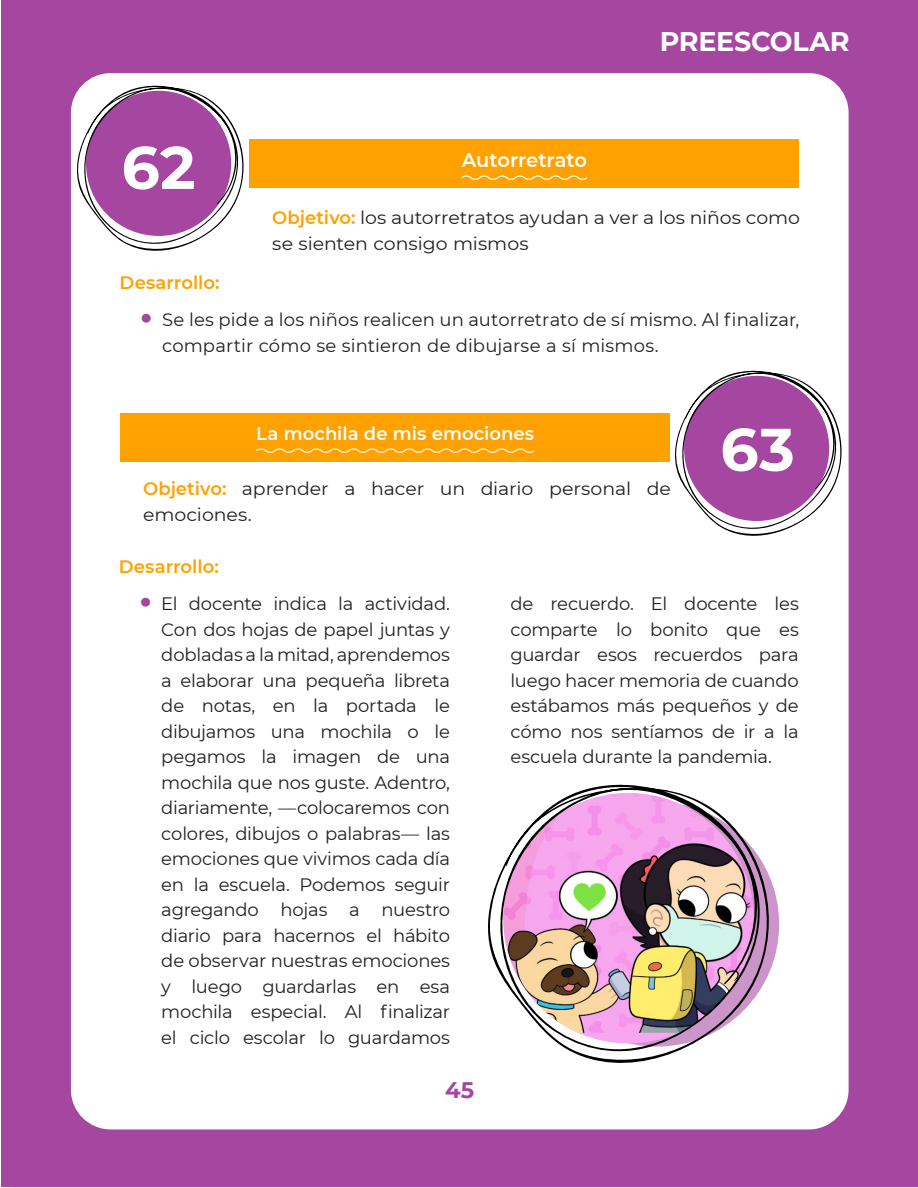
<style>
.page{position:relative;width:918px;height:1188px;background:#fff}
.page>*{position:absolute;margin:0;border:0;box-sizing:border-box;transform-origin:0 0}
.Días{font:700 60px "Montserrat";color:#fff}
.t1{font:700 27px "Montserrat";letter-spacing:-.015em;color:#fff}
.t2{font:700 22.5px "Montserrat";color:#a546a0}
.tituloActividades{font:600 19.5px "Montserrat";letter-spacing:-.005em;color:#fff}
.t3{font:18px/25.5px "Montserrat";letter-spacing:-.005em;color:#231f20;text-align:justify}
.t4{font:18px/25.5px "Montserrat";letter-spacing:-.005em;color:#231f20;scale:1.05 1}
.tituloActividades-2{font:600 18px "Montserrat";letter-spacing:.005em;color:#fff}
.t5{font:600 18px "Montserrat";letter-spacing:.005em;color:#ffa100}
.s1{font-weight:600;color:#ffa100}
.s2{font-weight:900;font-size:27px;color:#a546a0}
</style>
<div class="page">
<div style="left:2px;top:1px;width:916px;height:1186px;background:#a546a0"></div>
<div style="left:71px;top:73px;width:778px;height:1056px;background:#fff;border-radius:40px"></div>
<div style="left:249px;top:139px;width:550px;height:49px;background:#ffa100"></div>
<svg style="left:461px;top:175px;width:127px;height:5px"></svg>
<svg style="left:73px;top:80px;width:171px;height:171px"></svg>
<div style="left:120px;top:413px;width:550px;height:49px;background:#ffa100"></div>
<svg style="left:256px;top:448px;width:279px;height:5px"></svg>
<svg style="left:674px;top:365px;width:175px;height:183px"></svg>
<svg style="left:488px;top:784px;width:292px;height:279px"></svg>
<p class="Días" style="left:122px;top:124px;width:75px">62</p>
<p class="tituloActividades" style="left:462px;top:146px;width:127px">Autorretrato</p>
<h2 class="t1" style="left:660px;top:22px;width:191px">PREESCOLAR</h2>
<p class="t4" style="left:272px;top:204px;width:504px"><span class="s1">Objetivo:</span> los autorretratos ayudan a ver a los niños como se sienten consigo mismos</p>
<p class="t5" style="left:120px;top:270px;width:101px">Desarrollo:</p>
<p class="t3" style="left:162px;top:307px;width:639px;text-indent:-21px"><span class="s2">•</span> Se les pide a los niños realicen un autorretrato de sí mismo. Al finalizar, compartir cómo se sintieron de dibujarse a sí mismos.</p>
<p class="tituloActividades-2" style="left:256px;top:421px;width:279px">La mochila de mis emociones</p>
<p class="Días" style="left:720px;top:406px;width:76px">63</p>
<p class="t4" style="left:143px;top:476px;width:504px"><span class="s1">Objetivo:</span> aprender a hacer un diario personal de emociones.</p>
<p class="t5" style="left:119px;top:554px;width:101px">Desarrollo:</p>
<p class="t3" style="left:161px;top:590px;width:290px;text-indent:-21px"><span class="s2">•</span> El docente indica la actividad.<br>Con dos hojas de papel juntas y dobladas a la mitad, aprendemos a elaborar una pequeña libreta de notas, en la portada le dibujamos una mochila o le pegamos la imagen de una mochila que nos guste. Adentro, diariamente, —colocaremos con colores, dibujos o palabras— las emociones que vivimos cada día en la escuela. Podemos seguir agregando hojas a nuestro diario para hacernos el hábito de observar nuestras emociones y luego guardarlas en esa mochila especial. Al finalizar el ciclo escolar lo guardamos</p>
<p class="t3" style="left:511px;top:591px;width:290px">de recuerdo. El docente les comparte lo bonito que es guardar esos recuerdos para luego hacer memoria de cuando estábamos más pequeños y de cómo nos sentíamos de ir a la escuela durante la pandemia.</p>
<p class="t2" style="left:445px;top:1073px;width:30px">45</p>
</div>
